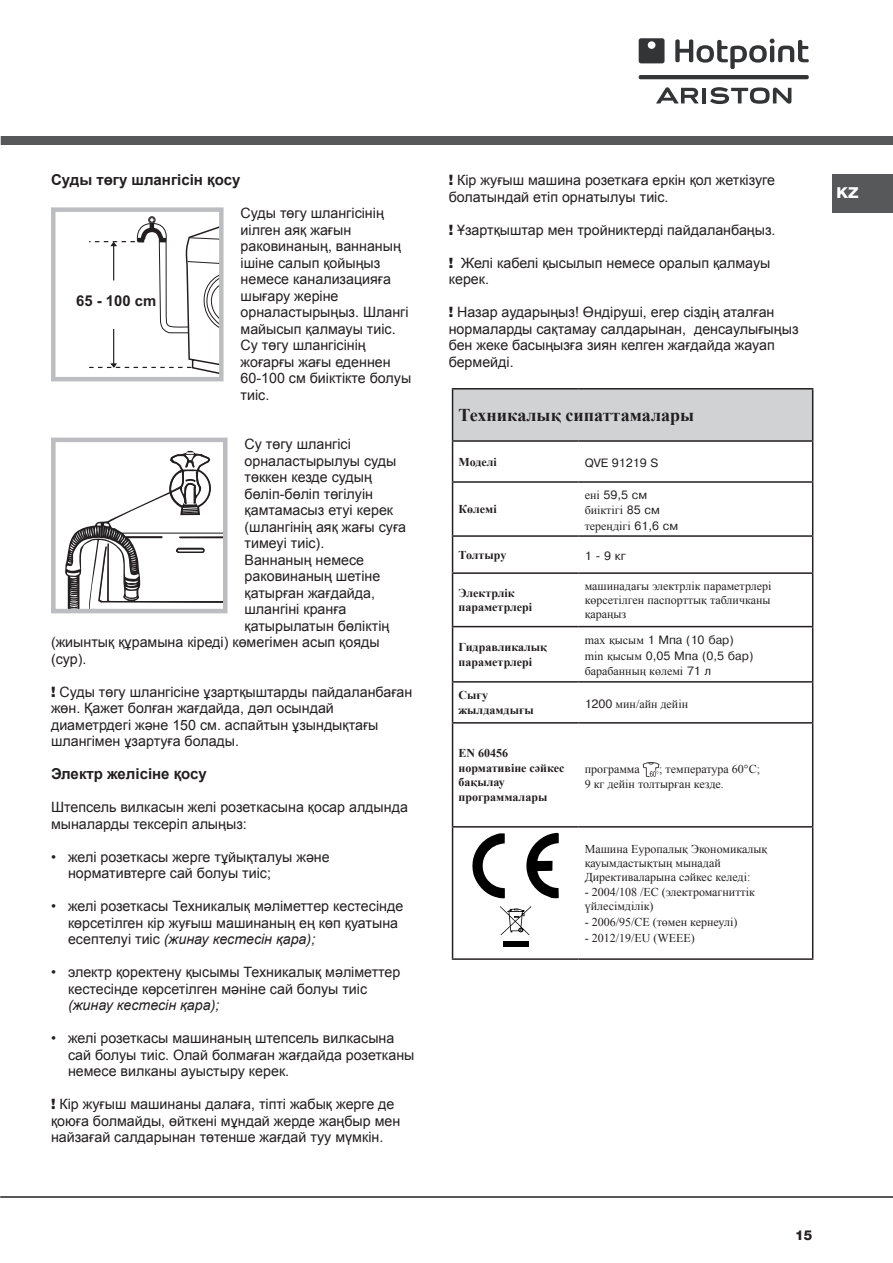
<style>
.page{position:relative;width:893px;height:1263px;background:#fff}
.page>*{position:absolute;margin:0;border:0;box-sizing:border-box;transform-origin:0 0}
.t1{font:700 18px "Times New Roman";color:#231f20}
.t2{font:700 15px "Arial";color:#231f20}
.t3{font:800 15px "Helvetica Neue";color:#fff;scale:1.05 1}
.t4{font:14.25px/16.5px "Arial";color:#231f20}
.t5{font:italic 14.25px "Arial";color:#231f20}
.t6{font:800 13.5px "Helvetica Neue";color:#231f20}
.t7{font:12px/14.4px "Times New Roman";color:#231f20}
.t8{font:700 12px/14.4px "Times New Roman";color:#231f20}
.t9{font:12px/15.8px "Pragmatica CTT";color:#231f20}
.s1{font-family:"Helvetica Neue";font-weight:900}
.s2{font-style:italic}
.s3{font-family:"Times New Roman"}
.s4{font-family:"Pragmatica CTT"}
</style>
<div class="page">
<div style="left:832px;top:174px;width:61px;height:38px;background:#57585a"></div>
<hr style="left:0;top:1196px;width:893px;height:2px;background:#231f20">
<div style="left:0;top:136px;width:893px;height:9px;background:#57585a"></div>
<svg style="left:675px;top:39px;width:134px;height:30px"></svg>
<svg style="left:639px;top:38px;width:25px;height:25px"></svg>
<hr style="left:639px;top:75px;width:170px;height:4px;background:#323436;border-radius:2px">
<hr style="left:702px;top:88px;width:4px;height:15px;background:#323436">
<svg style="left:710px;top:87px;width:81px;height:17px"></svg>
<svg style="left:656px;top:87px;width:43px;height:16px"></svg>
<div style="left:148px;top:216px;width:7px;height:8px;border:1px solid #231f20;border-radius:50%"></div>
<svg style="left:89px;top:217px;width:130px;height:157px"></svg>
<div style="left:51px;top:207px;width:173px;height:174px;border:4px solid #bcbdc0"></div>
<div style="left:51px;top:438px;width:177px;height:175px;border:5px solid #bcbdc0"></div>
<svg style="left:63px;top:451px;width:163px;height:160px"></svg>
<div style="left:453px;top:389px;width:360px;height:52px;background:#d1d2d4"></div>
<hr style="left:452px;top:388px;width:127px;height:1px;background:#231f20">
<hr style="left:452px;top:389px;width:1px;height:51px;background:#231f20">
<hr style="left:579px;top:388px;width:234px;height:1px;background:#231f20">
<hr style="left:812px;top:389px;width:1px;height:51px;background:#231f20">
<hr style="left:579px;top:440px;width:234px;height:2px;background:#231f20">
<hr style="left:812px;top:442px;width:1px;height:39px;background:#231f20">
<hr style="left:452px;top:440px;width:127px;height:2px;background:#231f20">
<hr style="left:452px;top:442px;width:1px;height:39px;background:#231f20">
<hr style="left:452px;top:481px;width:127px;height:2px;background:#231f20">
<hr style="left:452px;top:483px;width:1px;height:52px;background:#231f20">
<hr style="left:579px;top:481px;width:234px;height:2px;background:#231f20">
<hr style="left:812px;top:483px;width:1px;height:52px;background:#231f20">
<hr style="left:452px;top:535px;width:127px;height:2px;background:#231f20">
<hr style="left:452px;top:537px;width:1px;height:35px;background:#231f20">
<hr style="left:579px;top:535px;width:234px;height:2px;background:#231f20">
<hr style="left:812px;top:537px;width:1px;height:35px;background:#231f20">
<hr style="left:452px;top:572px;width:127px;height:2px;background:#231f20">
<hr style="left:452px;top:574px;width:1px;height:52px;background:#231f20">
<hr style="left:579px;top:572px;width:234px;height:2px;background:#231f20">
<hr style="left:812px;top:574px;width:1px;height:52px;background:#231f20">
<hr style="left:452px;top:626px;width:127px;height:1px;background:#231f20">
<hr style="left:452px;top:627px;width:1px;height:54px;background:#231f20">
<hr style="left:579px;top:626px;width:234px;height:1px;background:#231f20">
<hr style="left:812px;top:627px;width:1px;height:54px;background:#231f20">
<hr style="left:452px;top:681px;width:127px;height:2px;background:#231f20">
<hr style="left:452px;top:683px;width:1px;height:39px;background:#231f20">
<hr style="left:579px;top:681px;width:234px;height:2px;background:#231f20">
<hr style="left:812px;top:683px;width:1px;height:39px;background:#231f20">
<hr style="left:452px;top:722px;width:127px;height:2px;background:#231f20">
<hr style="left:452px;top:724px;width:1px;height:102px;background:#231f20">
<hr style="left:579px;top:722px;width:234px;height:2px;background:#231f20">
<hr style="left:812px;top:724px;width:1px;height:102px;background:#231f20">
<hr style="left:452px;top:826px;width:127px;height:1px;background:#231f20">
<hr style="left:452px;top:827px;width:1px;height:131px;background:#231f20">
<hr style="left:579px;top:826px;width:234px;height:1px;background:#231f20">
<hr style="left:812px;top:827px;width:1px;height:131px;background:#231f20">
<hr style="left:452px;top:958px;width:127px;height:2px;background:#231f20">
<hr style="left:579px;top:958px;width:234px;height:2px;background:#231f20">
<svg style="left:643px;top:762px;width:16px;height:15px"></svg>
<svg style="left:526px;top:833px;width:33px;height:65px"></svg>
<svg style="left:472px;top:833px;width:33px;height:65px"></svg>
<div style="left:503px;top:941px;width:25px;height:6px;background:#000"></div>
<svg style="left:500px;top:906px;width:31px;height:29px"></svg>
<p class="t2" style="left:51px;top:170px;width:191px">Суды төгу шлангісін қосу</p>
<p class="t4" style="left:241px;top:205px;width:172px">Суды төгу шлангісінің иілген аяқ жағын раковинаның, ваннаның ішіне салып қойыңыз немесе канализацияға шығару жеріне орналастырыңыз. Шлангі майысып қалмауы тиіс.<br>Су төгу шлангісінің жоғарғы жағы еденнен<br>60-100 см биіктікте болуы тиіс.</p>
<p class="t4" style="left:245px;top:436px;width:108px">Су төгу шлангісі</p>
<p class="t4" style="left:245px;top:453px;width:153px">орналастырылуы суды</p>
<p class="t4" style="left:245px;top:469px;width:129px">төккен кезде судың</p>
<p class="t4" style="left:245px;top:486px;width:130px">бөліп-бөліп төгілуін</p>
<p class="t4" style="left:245px;top:502px;width:150px">қамтамасыз етуі керек</p>
<p class="t4" style="left:245px;top:519px;width:163px">(шлангінің аяқ жағы суға</p>
<p class="t4" style="left:245px;top:535px;width:81px">тимеуі тиіс).</p>
<p class="t4" style="left:245px;top:552px;width:121px">Ваннаның немесе</p>
<p class="t4" style="left:245px;top:568px;width:137px">раковинаның шетіне</p>
<p class="t4" style="left:245px;top:585px;width:132px">қатырған жағдайда,</p>
<p class="t4" style="left:245px;top:601px;width:103px">шлангіні кранға</p>
<p class="t4" style="left:245px;top:618px;width:146px">қатырылатын бөліктің</p>
<p class="t4" style="left:51px;top:634px;width:330px">(жиынтық құрамына кіреді) көмегімен асып қояды</p>
<p class="t4" style="left:51px;top:651px;width:37px">(сур).</p>
<p class="t4" style="left:51px;top:684px;width:363px"><span class="s1">!</span> Суды төгу шлангісіне ұзартқыштарды пайдаланбаған жөн. Қажет болған жағдайда, дәл осындай диаметрдегі және 150 см. аспайтын ұзындықтағы шлангімен ұзартуға болады.</p>
<p class="t2" style="left:51px;top:764px;width:157px">Электр желісіне қосу</p>
<p class="t4" style="left:51px;top:799px;width:358px">Штепсель вилкасын желі розеткасына қосар алдында мыналарды тексеріп алыңыз:</p>
<p class="t4" style="left:68px;top:849px;width:263px;text-indent:-17px">• желі розеткасы жерге тұйықталуы және нормативтерге сай болуы тиіс;</p>
<p class="t4" style="left:68px;top:898px;width:337px;text-indent:-17px">• желі розеткасы Техникалық мәліметтер кестесінде көрсетілген кір жуғыш машинаның ең көп қуатына есептелуі тиіс <span class="s2">(жинау кестесін қара);</span></p>
<p class="t4" style="left:68px;top:964px;width:334px;text-indent:-17px">• электр қоректену қысымы Техникалық мәліметтер кестесінде көрсетілген мәніне сай болуы тиіс</p>
<p class="t5" style="left:68px;top:996px;width:153px">(жинау кестесін қара);</p>
<p class="t4" style="left:68px;top:1030px;width:348px;text-indent:-17px">• желі розеткасы машинаның штепсель вилкасына сай болуы тиіс. Олай болмаған жағдайда розетканы немесе вилканы ауыстыру керек.</p>
<p class="t4" style="left:51px;top:1096px;width:351px"><span class="s1">!</span> Кір жуғыш машинаны далаға, тіпті жабық жерге де қоюға болмайды, өйткені мұндай жерде жаңбыр мен найзағай салдарынан төтенше жағдай туу мүмкін.</p>
<p class="t2" style="left:76px;top:291px;width:81px">65 - 100 cm</p>
<p class="t4" style="left:449px;top:172px;width:328px"><span class="s1">!</span> Кір жуғыш машина розеткаға еркін қол жеткізуге болатындай етіп орнатылуы тиіс.</p>
<p class="t4" style="left:449px;top:222px;width:328px"><span class="s1">!</span> Ұзартқыштар мен тройниктерді пайдаланбаңыз.</p>
<p class="t4" style="left:449px;top:255px;width:323px"><span class="s1">!</span> Желі кабелі қысылып немесе оралып қалмауы керек.</p>
<p class="t4" style="left:449px;top:304px;width:351px"><span class="s1">!</span> Назар аударыңыз! Өндіруші, егер сіздің аталған нормаларды сақтамау салдарынан, денсаулығыңыз бен жеке басыңызға зиян келген жағдайда жауап бермейді.</p>
<p class="t1" style="left:459px;top:402px;width:237px">Техникалық сипаттамалары</p>
<p class="t8" style="left:459px;top:454px;width:40px">Моделі</p>
<p class="t9" style="left:585px;top:455px;width:75px">QVE 91219 S</p>
<p class="t8" style="left:459px;top:502px;width:40px">Көлемі</p>
<p class="t9" style="left:585px;top:487px;width:64px"><span class="s3">ені</span> 59,5 ñì</p>
<p class="t7" style="left:585px;top:502px;width:95px;line-height:15.8px">биіктігі <span class="s4">85 ñì </span>тереңдігі <span class="s4">61,6 ñì</span></p>
<p class="t8" style="left:459px;top:547px;width:49px">Толтыру</p>
<p class="t9" style="left:585px;top:548px;width:43px">1 - 9 êã</p>
<p class="t8" style="left:459px;top:585px;width:75px">Электрлік параметрлері</p>
<p class="t7" style="left:585px;top:578px;width:188px;text-align:justify">машинадағы электрлік параметрлері көрсетілген паспорттық табличканы қараңыз</p>
<p class="t8" style="left:459px;top:640px;width:90px">Гидравликалық параметрлері</p>
<p class="t9" style="left:585px;top:632px;width:170px"><span class="s3">max қысым</span> 1 Ìïà (10 áàð) <span class="s3">min қысым</span> 0,05 Ìïà (0,5 áàð)</p>
<p class="t7" style="left:585px;top:664px;width:128px">барабанның көлемі <span class="s4">71 ë</span></p>
<p class="t8" style="left:459px;top:688px;width:77px">Сығу жылдамдығы</p>
<p class="t7" style="left:585px;top:696px;width:105px"><span class="s4">1200</span> мин/айн дейін</p>
<p class="t8" style="left:459px;top:746px;width:108px">EN 60456 нормативіне сәйкес бақылау программалары</p>
<p class="t7" style="left:585px;top:762px;width:177px;text-indent:75px">; температура 60°C;<br>9 кг дейін толтырған кезде.</p>
<p class="t7" style="left:585px;top:762px;width:57px">программа</p>
<p class="t7" style="left:585px;top:841px;width:184px">Машина Еуропалық Экономикалық қауымдастықтың мынадай<br>Директиваларына сәйкес келеді:</p>
<p class="t7" style="left:585px;top:884px;width:172px">- 2004/108 /ЕС (электромагниттік үйлесімділік)</p>
<p class="t7" style="left:585px;top:914px;width:154px">- 2006/95/CE (төмен кернеулі)</p>
<p class="t7" style="left:585px;top:930px;width:111px">- 2012/19/EU (WEEE)</p>
<p class="t3" style="left:837px;top:183px;width:23px">KZ</p>
<p class="t6" style="left:795px;top:1227px;width:19px">15</p>
</div>
